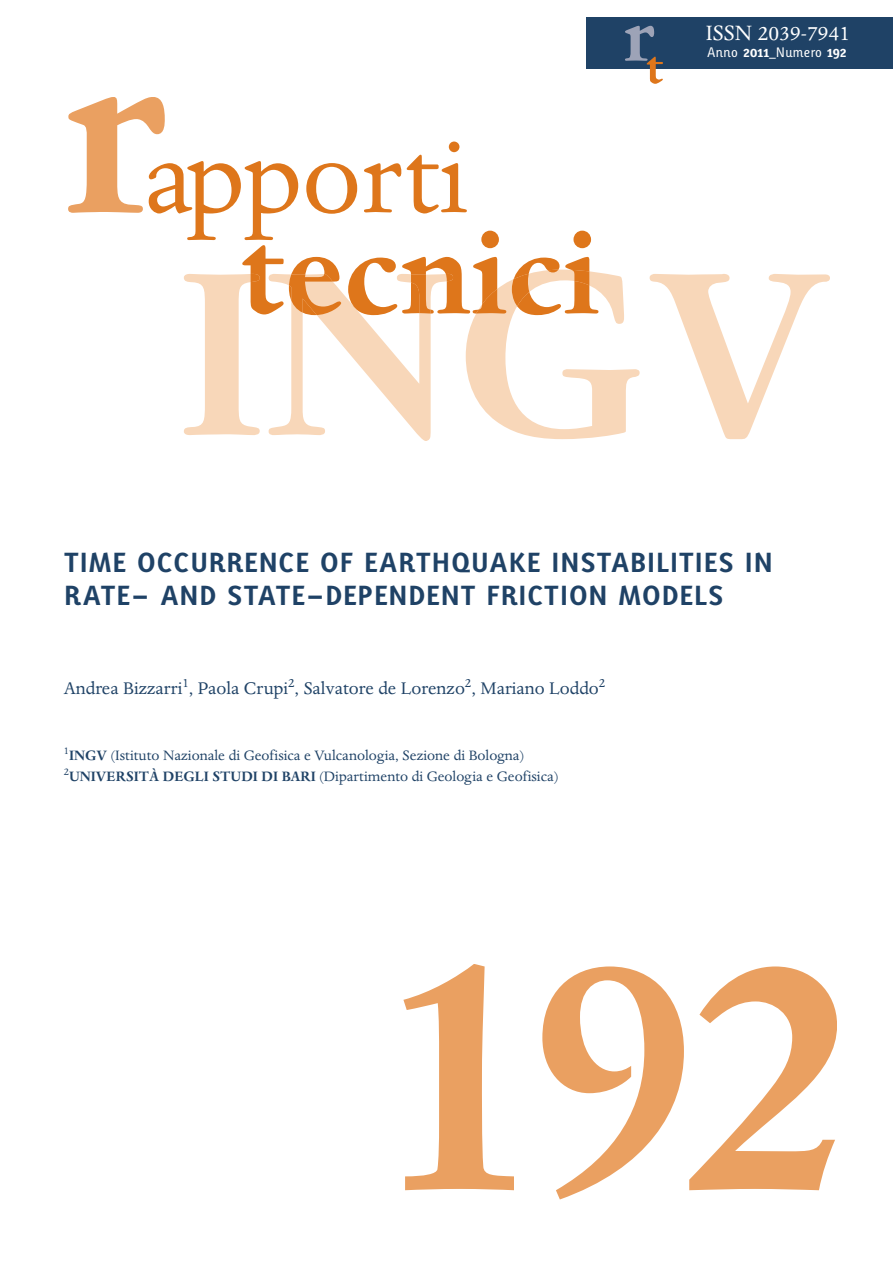
<style>
.page{position:relative;width:893px;height:1263px;background:#fff}
.page>*{position:absolute;margin:0;border:0;box-sizing:border-box;transform-origin:0 0}
.t1{font:700 132px "Dante";color:#de761b}
.t2{font:117px "Dante";color:#de761b}
.t3{font:700 51.6px "Dante";color:#de761b}
.t4{font:700 27px/32.4px "Karbid";letter-spacing:.01em;color:#1f4266}
.t5{font:24px "Dante";color:#fff}
.t6{font:19.5px "Dante";color:#1f4266}
.t7{font:15.75px/21px "Dante";color:#1f4266}
.t8{font:13.5px "Karbid";color:#fff}
.s1{font-weight:700}
</style>
<div class="page">
<svg style="left:403px;top:964px;width:434px;height:235px"></svg>
<div style="left:587px;top:17px;width:306px;height:51px;background:#1f4266"></div>
<img style="left:625px;top:26px;width:29px;height:35px">
<svg style="left:68px;top:97px;width:97px;height:116px"></svg>
<svg style="left:184px;top:272px;width:646px;height:169px"></svg>
<svg style="left:242px;top:270px;width:356px;height:45px"></svg>
<h2 class="t2" style="left:144px;top:134px;width:325px">apporti</h2>
<h1 class="t1" style="left:240px;top:225px;width:360px">tecnici</h1>
<h3 class="t3" style="left:646px;top:49px;width:19px">t</h3>
<h3 class="t5" style="left:706px;top:24px;width:146px">ISSN 2039-7941</h3>
<p class="t8" style="left:707px;top:44px;width:141px">Anno <span class="s1">2011</span>_Numero <span class="s1">192</span></p>
<h3 class="t4" style="left:64px;top:547px;width:711px">TIME OCCURRENCE OF EARTHQUAKE INSTABILITIES IN<br>RATE– AND STATE–DEPENDENT FRICTION MODELS</h3>
<p class="t6" style="left:64px;top:681px;width:543px">Andrea Bizzarri<sup>1</sup>, Paola Crupi<sup>2</sup>, Salvatore de Lorenzo<sup>2</sup>, Mariano Loddo<sup>2</sup></p>
<p class="t7" style="left:64px;top:746px;width:496px"><sup>1</sup><span class="s1">INGV</span> (Istituto Nazionale di Geofisica e Vulcanologia, Sezione di Bologna)<br><sup>2</sup><span class="s1">UNIVERSITÀ DEGLI STUDI DI BARI</span> (Dipartimento di Geologia e Geofisica)</p>
</div>
